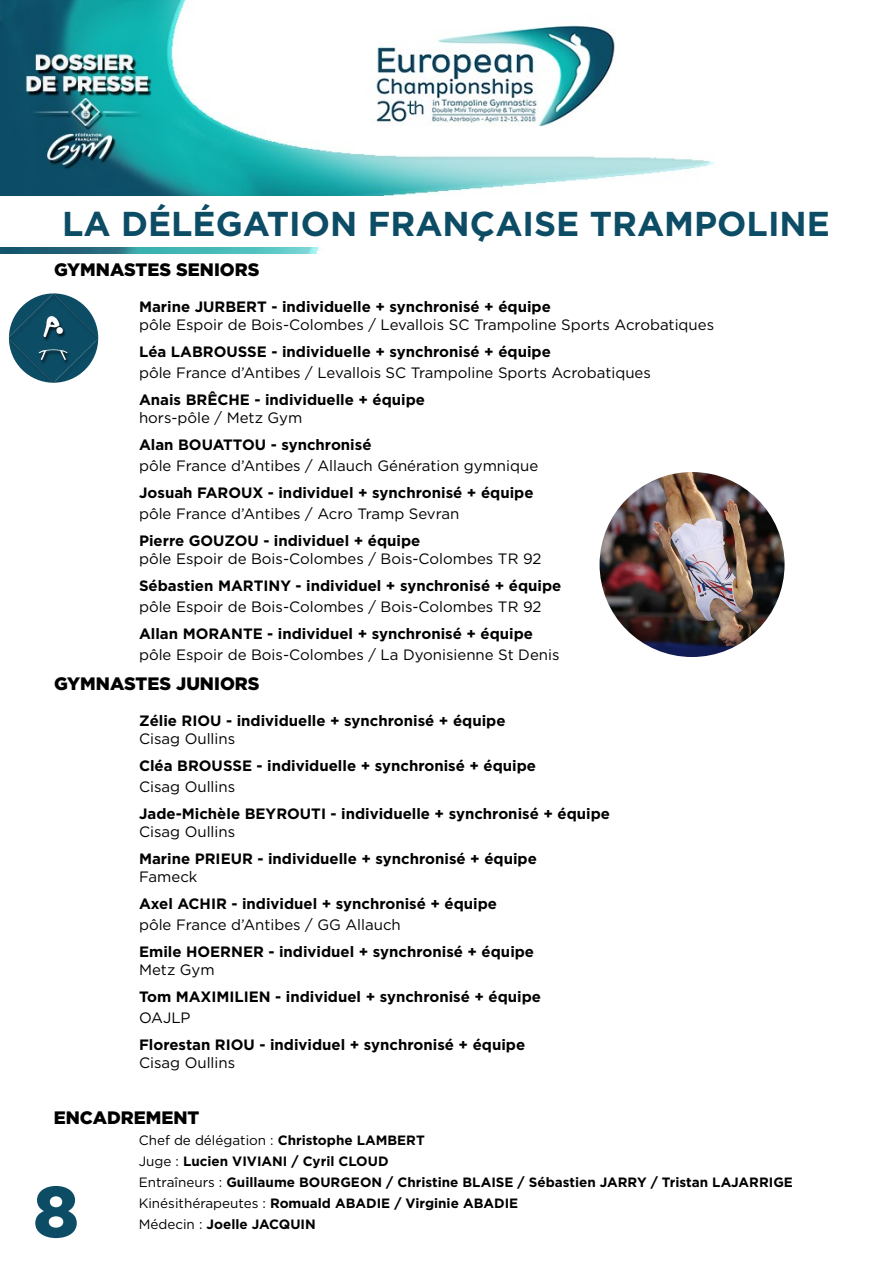
<style>
.page{position:relative;width:893px;height:1263px;background:#fff}
.page>*{position:absolute;margin:0;border:0;box-sizing:border-box;transform-origin:0 0}
.t1{font:900 72px "Gotham HTF";color:#0c4c65}
.t2{font:700 34.5px "Gotham HTF";color:#0c4c65}
.t3{font:900 18px "Gotham HTF";color:#000}
.t4{font:700 15px "Gotham HTF";color:#000}
.t5{font:15px "Gotham HTF";color:#000}
.t6{font:700 13.5px/21px "Gotham HTF";color:#000}
.s1{font-weight:400}
</style>
<div class="page">
<img style="left:0;top:248px;width:319px;height:5px">
<img style="left:0;top:0;width:715px;height:195px">
<img style="left:9px;top:293px;width:89px;height:90px;border-radius:45px">
<img style="left:600px;top:472px;width:184px;height:185px;border-radius:92px">
<h2 class="t2" style="left:62px;top:204px;width:742px">La délégation française tram poline</h2>
<p class="t3" style="left:54px;top:259px;width:194px">GYMNASTES SENIORS</p>
<p class="t4" style="left:139px;top:298px;width:413px">Marine JURBERT - individuelle + synchronisé + équipe</p>
<p class="t5" style="left:139px;top:316px;width:577px">pôle Espoir de Bois-Colombes / Levallois SC Trampoline Sports Acrobatiques</p>
<p class="t4" style="left:139px;top:343px;width:76px">Léa LABROUSS</p>
<p class="t4" style="left:257px;top:343px;width:296px">E - individuelle + synchronisé + équipe</p>
<p class="t5" style="left:139px;top:364px;width:513px">pôle France d’Antibes / Levallois SC Trampoline Sports Acrobatiques</p>
<p class="t4" style="left:139px;top:391px;width:288px">Anais Brêche - individuelle + équipe</p>
<p class="t5" style="left:139px;top:409px;width:165px">hors-pôle / Metz Gym</p>
<p class="t4" style="left:139px;top:436px;width:96px">Alan BOUATTOU</p>
<p class="t4" style="left:271px;top:436px;width:102px">- synchronisé</p>
<p class="t5" style="left:139px;top:457px;width:401px">pôle France d’Antibes / Allauch Génération gymnique</p>
<p class="t4" style="left:139px;top:484px;width:91px">Josuah FAROU</p>
<p class="t4" style="left:252px;top:484px;width:283px">X - individuel + synchronisé + équipe</p>
<p class="t5" style="left:139px;top:505px;width:322px">pôle France d’Antibes / Acro Tramp Sevran</p>
<p class="t4" style="left:139px;top:532px;width:283px">Pierre GOUZOU - individuel + équipe</p>
<p class="t5" style="left:139px;top:550px;width:404px">pôle Espoir de Bois-Colombes / Bois-Colombes TR 92</p>
<p class="t4" style="left:139px;top:577px;width:424px">Sébastien MARTI NY - individuel + synchronisé + équipe</p>
<p class="t5" style="left:139px;top:598px;width:404px">pôle Espoir de Bois-Colombes / Bois-Colombes TR 92</p>
<p class="t4" style="left:139px;top:625px;width:395px">Allan MORANTE - individuel + synchronisé + équipe</p>
<p class="t5" style="left:139px;top:646px;width:422px">pôle Espoir de Bois-Colombes / La Dyonisienne St Denis</p>
<p class="t3" style="left:54px;top:674px;width:144px">GYMNASTES JUNI</p>
<p class="t3" style="left:220px;top:674px;width:28px">ORS</p>
<p class="t4" style="left:139px;top:712px;width:53px">Zélie RIOU</p>
<p class="t4" style="left:226px;top:712px;width:281px">- individuelle + synchronisé + équipe</p>
<p class="t5" style="left:139px;top:731px;width:98px">Cisag Oullins</p>
<p class="t4" style="left:139px;top:757px;width:61px">Cléa BROUSS</p>
<p class="t4" style="left:242px;top:757px;width:296px">E - individuelle + synchronisé + équipe</p>
<p class="t5" style="left:139px;top:779px;width:98px">Cisag Oullins</p>
<p class="t4" style="left:139px;top:805px;width:472px">Jade-Michèle Beyrouti - individuelle + synchronisé + équipe</p>
<p class="t5" style="left:139px;top:824px;width:98px">Cisag Oullins</p>
<p class="t4" style="left:139px;top:850px;width:399px">Marine PRI EUR - individuelle + synchronisé + équipe</p>
<p class="t5" style="left:139px;top:869px;width:60px">Fameck</p>
<p class="t4" style="left:139px;top:895px;width:60px">Axel ACHIR</p>
<p class="t4" style="left:231px;top:895px;width:267px">- individuel + synchronisé + équipe</p>
<p class="t5" style="left:139px;top:917px;width:263px">pôle France d’Antibes / GG Allauch</p>
<p class="t4" style="left:139px;top:943px;width:397px">Emile HOERNER - individuel + synchronisé + équipe</p>
<p class="t5" style="left:139px;top:962px;width:77px">Metz Gym</p>
<p class="t4" style="left:139px;top:988px;width:403px">Tom MAXI MI LI EN - individuel + synchronisé + équipe</p>
<p class="t5" style="left:139px;top:1010px;width:53px">OAJLP</p>
<p class="t4" style="left:139px;top:1036px;width:87px">Florestan RIOU</p>
<p class="t4" style="left:259px;top:1036px;width:267px">- individuel + synchronisé + équipe</p>
<p class="t5" style="left:139px;top:1055px;width:98px">Cisag Oullins</p>
<p class="t3" style="left:54px;top:1107px;width:147px">ENCADREMENT</p>
<p class="t6" style="left:139px;top:1129px;width:278px"><span class="s1">Chef de délégation :</span> Christophe LAMBERT<br><span class="s1">Juge :</span> Lucien VIVI</p>
<p class="t6" style="left:139px;top:1150px;width:229px;text-indent:123px">ANI / Cyril CLOUD<br><span class="s1">Entraîneurs :</span> Guillaume BOUR</p>
<p class="t6" style="left:340px;top:1171px;width:288px">GEON / Christine BLAISE / Sébastien JARRY</p>
<p class="t6" style="left:651px;top:1171px;width:144px">/ Tristan LAJARRI GE</p>
<p class="t6" style="left:139px;top:1192px;width:381px"><span class="s1">Kinésithérapeutes :</span> Romuald ABADI E / Virginie ABADI E<br><span class="s1">Médecin :</span> Joelle JACQUI</p>
<h1 class="t1" style="left:33px;top:1170px;width:47px">8</h1>
<p class="t6" style="left:305px;top:1213px;width:12px">N</p>
</div>
